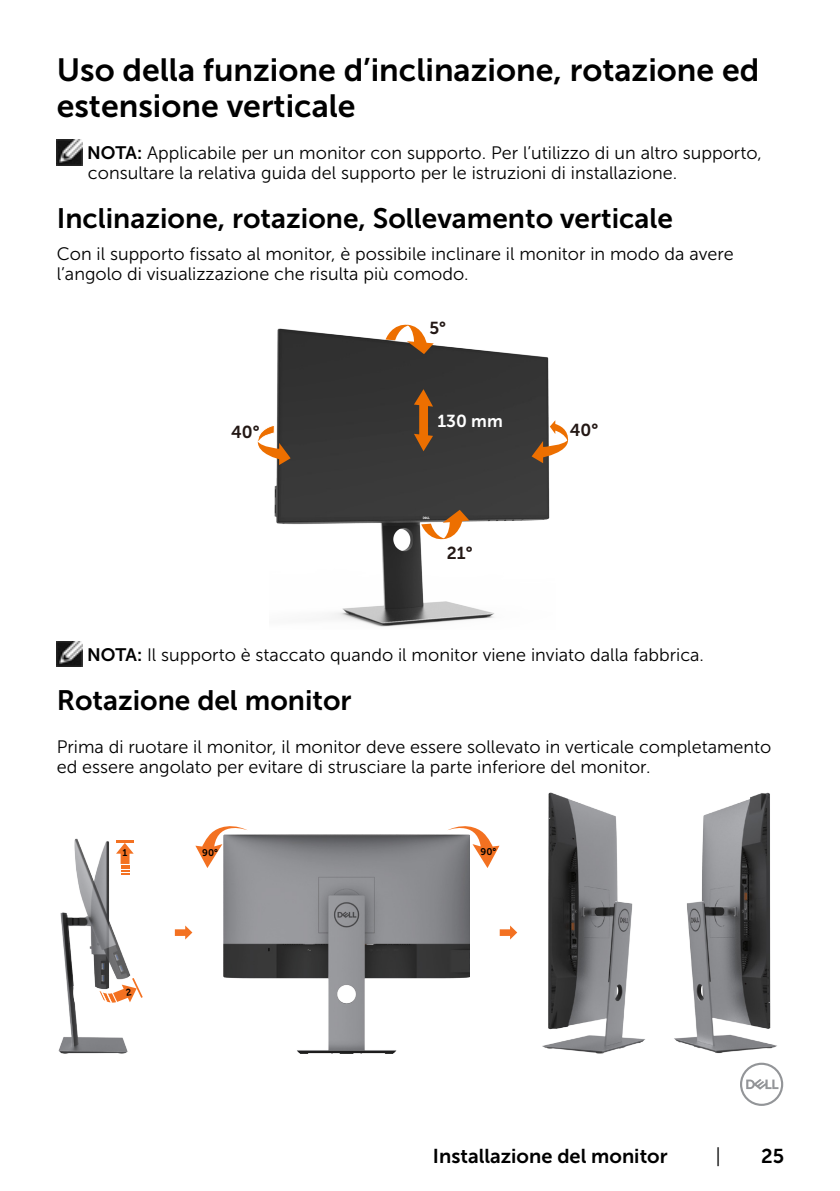
<style>
.page{position:relative;width:840px;height:1191px;background:#fff}
.page>*{position:absolute;margin:0;border:0;box-sizing:border-box;transform-origin:0 0}
.Head2{font:32px/36px "Museo Sans For Dell 700";color:#000}
.Head3{font:28px "Museo Sans For Dell 700";color:#000}
.t1{font:20px "Museo Sans For Dell 700";color:#000}
.t2{font:20px "Museo Sans For Dell 300";color:#000}
.Note{font:18px/20px "Museo Sans For Dell 300";color:#000}
.Paragraph{font:18px/20px "Museo Sans For Dell 300";color:#000}
.t3{font:17.2px "Museo Sans For Dell 700";color:#231815}
.t4{font:17.2px "Museo Sans For Dell 700";color:#fff}
.t5{font:9.6px "Museo Sans For Dell 700";color:#000}
.s1{font-family:"Museo Sans For Dell 700"}
</style>
<div class="page">
<svg style="left:740px;top:1062px;width:42px;height:44px"></svg>
<img style="left:57px;top:140px;width:25px;height:25px">
<img style="left:274px;top:328px;width:276px;height:299px">
<svg style="left:385px;top:324px;width:48px;height:30px"></svg>
<svg style="left:531px;top:420px;width:38px;height:43px"></svg>
<svg style="left:421px;top:510px;width:48px;height:32px"></svg>
<svg style="left:413px;top:389px;width:20px;height:62px"></svg>
<svg style="left:257px;top:344px;width:33px;height:170px"></svg>
<img style="left:57px;top:641px;width:25px;height:25px">
<img style="left:223px;top:835px;width:246px;height:219px">
<img style="left:58px;top:838px;width:73px;height:216px">
<svg style="left:116px;top:840px;width:18px;height:35px"></svg>
<svg style="left:195px;top:826px;width:53px;height:42px"></svg>
<svg style="left:446px;top:826px;width:53px;height:42px"></svg>
<svg style="left:175px;top:925px;width:17px;height:14px"></svg>
<svg style="left:499px;top:925px;width:18px;height:14px"></svg>
<img style="left:542px;top:792px;width:103px;height:262px">
<img style="left:674px;top:792px;width:103px;height:261px">
<svg style="left:99px;top:978px;width:44px;height:24px"></svg>
<p class="Head2" style="left:57px;top:52px;width:703px">Uso della funzione d’inclinazione, rotazione ed estensione verticale</p>
<p class="Note" style="left:87px;top:143px;width:676px"><span class="s1">NOTA:</span> Applicabile per un monitor con supporto. Per l’utilizzo di un altro supporto, consultare la relativa guida del supporto per le istruzioni di installazione.</p>
<p class="Head3" style="left:57px;top:203px;width:617px">Inclinazione, rotazione, Sollevamento verticale</p>
<p class="Paragraph" style="left:57px;top:244px;width:678px">Con il supporto fissato al monitor, è possibile inclinare il monitor in modo da avere l’angolo di visualizzazione che risulta più comodo.</p>
<p class="t3" style="left:429px;top:319px;width:18px">5°</p>
<p class="t4" style="left:437px;top:411px;width:67px">130 mm</p>
<p class="t3" style="left:231px;top:422px;width:30px">40°</p>
<p class="t3" style="left:569px;top:420px;width:30px">40°</p>
<p class="t3" style="left:446px;top:543px;width:27px">21°</p>
<p class="Note" style="left:87px;top:645px;width:618px"><span class="s1">NOTA:</span> Il supporto è staccato quando il monitor viene inviato dalla fabbrica.</p>
<p class="Head3" style="left:57px;top:684px;width:296px">Rotazione del monitor</p>
<p class="Note" style="left:57px;top:736px;width:715px">Prima di ruotare il monitor, il monitor deve essere sollevato in verticale completamento ed essere angolato per evitare di strusciare la parte inferiore del monitor.</p>
<p class="t5" style="left:122px;top:847px;width:6px">1</p>
<p class="t5" style="left:202px;top:847px;width:17px">90°</p>
<p class="t5" style="left:480px;top:846px;width:17px">90°</p>
<p class="t1" style="left:432px;top:1144px;width:236px">Installazione del monitor</p>
<p class="t2" style="left:715px;top:1145px;width:7px">|</p>
<p class="t1" style="left:760px;top:1144px;width:24px">25</p>
</div>
